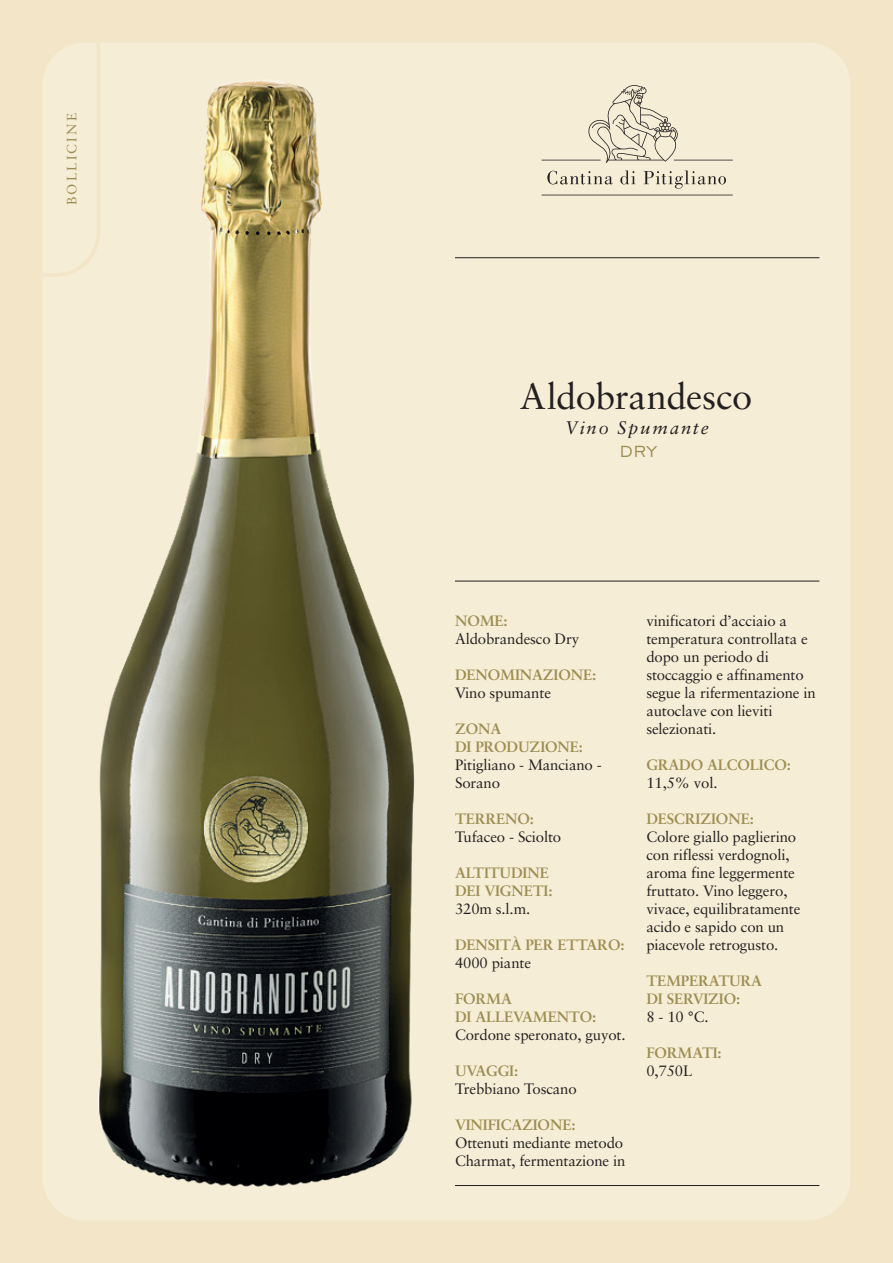
<style>
.page{position:relative;width:893px;height:1263px;background:#f3e5c7}
.page>*{position:absolute;margin:0;border:0;box-sizing:border-box;transform-origin:0 0}
.t1{font:36.3px "Sabon";letter-spacing:-.01em;color:#231f20}
.t2{font:20.4px "Engravers Gothic BT";color:#9c8d52}
.t3{font:italic 18.15px "Sabon";letter-spacing:.11em;color:#231f20}
.t4{font:15px/18px "Sabon";letter-spacing:-.01em;color:#231f20}
.t5{font:700 15px/18px "Sabon";letter-spacing:-.01em;color:#9c8d52}
.t6{font:13.5px "Sabon";letter-spacing:.17em;color:#9c8d52}
</style>
<div class="page">
<div style="left:43px;top:43px;width:807px;height:1177px;background:#f6edd6;border-radius:43px"></div>
<svg style="left:541px;top:85px;width:192px;height:110px"></svg>
<hr style="left:455px;top:581px;width:364px;height:1px;background:#231f20">
<hr style="left:455px;top:257px;width:364px;height:1px;background:#231f20">
<hr style="left:455px;top:1185px;width:364px;height:1px;background:#231f20">
<svg style="left:43px;top:43px;width:57px;height:234px"></svg>
<img style="left:86px;top:71px;width:329px;height:1116px">
<p class="t6" style="left:64px;top:205px;width:94px;rotate:-90deg">BOLLICINE</p>
<h1 class="t1" style="left:520px;top:375px;width:234px">Aldobrandesco</h1>
<h2 class="t2" style="left:620px;top:440px;width:38px">DRY</h2>
<p class="t3" style="left:565px;top:417px;width:146px">Vino Spumante</p>
<p class="t5" style="left:455px;top:612px;width:54px">NOME:</p>
<p class="t4" style="left:455px;top:630px;width:126px">Aldobrandesco Dry</p>
<p class="t5" style="left:455px;top:666px;width:143px">DENOMINAZIONE:</p>
<p class="t4" style="left:455px;top:684px;width:98px">Vino spumante</p>
<p class="t5" style="left:455px;top:720px;width:130px">ZONA<br>DI PRODUZIONE:</p>
<p class="t4" style="left:455px;top:756px;width:148px">Pitigliano - Manciano -<br>Sorano</p>
<p class="t5" style="left:455px;top:810px;width:80px">TERRENO:</p>
<p class="t4" style="left:455px;top:828px;width:108px">Tufaceo - Sciolto</p>
<p class="t5" style="left:455px;top:864px;width:99px">ALTITUDINE<br>DEI VIGNETI:</p>
<p class="t4" style="left:455px;top:900px;width:77px">320m s.l.m.</p>
<p class="t5" style="left:455px;top:936px;width:171px">DENSITÀ PER ETTARO:</p>
<p class="t4" style="left:455px;top:954px;width:78px">4000 piante</p>
<p class="t5" style="left:455px;top:990px;width:143px">FORMA<br>DI ALLEVAMENTO:</p>
<p class="t4" style="left:455px;top:1026px;width:172px">Cordone speronato, guyot.</p>
<p class="t5" style="left:455px;top:1062px;width:65px">UVAGGI:</p>
<p class="t4" style="left:455px;top:1080px;width:123px">Trebbiano Toscano</p>
<p class="t5" style="left:455px;top:1116px;width:122px">VINIFICAZIONE:</p>
<p class="t4" style="left:455px;top:1134px;width:172px">Ottenuti mediante metodo<br>Charmat, fermentazione in</p>
<p class="t4" style="left:646px;top:612px;width:171px">vinificatori d’acciaio a temperatura controllata e dopo un periodo di stoccaggio e affinamento segue la rifermentazione in autoclave con lieviti selezionati.</p>
<p class="t5" style="left:646px;top:756px;width:146px">GRADO ALCOLICO:</p>
<p class="t4" style="left:646px;top:774px;width:73px">11,5% vol.</p>
<p class="t5" style="left:646px;top:810px;width:109px">DESCRIZIONE:</p>
<p class="t4" style="left:646px;top:828px;width:156px">Colore giallo paglierino con riflessi verdognoli, aroma fine leggermente fruttato. Vino leggero, vivace, equilibratamente acido e sapido con un piacevole retrogusto.</p>
<p class="t5" style="left:646px;top:972px;width:117px">TEMPERATURA<br>DI SERVIZIO:</p>
<p class="t4" style="left:646px;top:1008px;width:64px">8 - 10 °C.</p>
<p class="t5" style="left:646px;top:1044px;width:77px">FORMATI:</p>
<p class="t4" style="left:646px;top:1062px;width:47px">0,750L</p>
</div>
